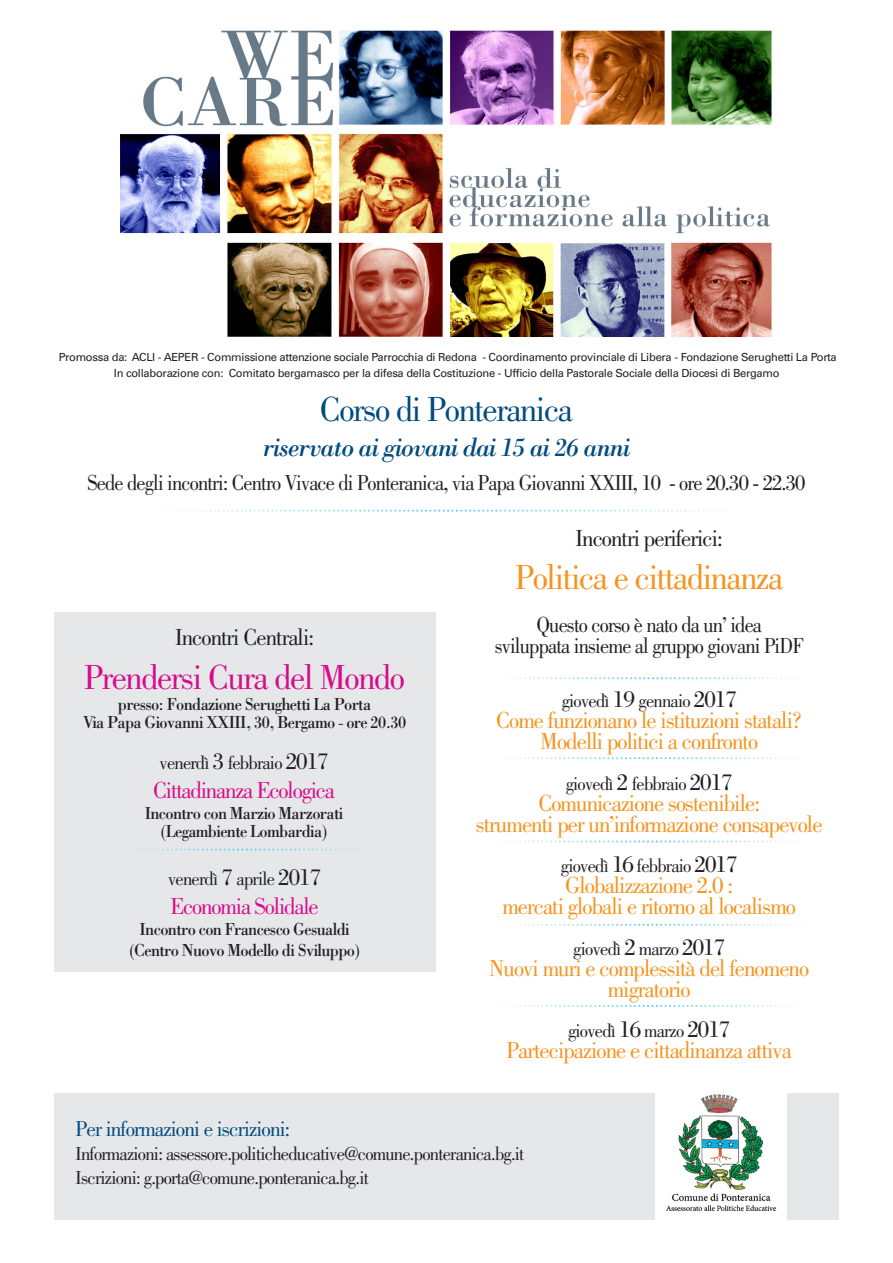
<style>
.page{position:relative;width:893px;height:1263px;background:#fff}
.page>*{position:absolute;margin:0;border:0;box-sizing:border-box;transform-origin:0 0}
.t1{font:36px "Bodoni Std";letter-spacing:-.04em;color:#f7931d;scale:.95 1}
.t2{font:36px "Bodoni Std";letter-spacing:-.04em;color:#d70c8c;scale:.95 1}
.t3{font:36px "Bodoni Std";letter-spacing:-.04em;color:#014b7e;scale:.95 1}
.t4{font:italic 27px "Bodoni Std";letter-spacing:-.04em;color:#014b7e;scale:.95 1}
.t5{font:24px "Bodoni Std";letter-spacing:-.04em;color:#f7931d;scale:.95 1}
.t6{font:24px "Bodoni Std";letter-spacing:-.05em;color:#d70c8c;scale:.95 1}
.t7{font:24px "Bodoni Std";letter-spacing:-.04em;color:#231f20;scale:.95 1}
.t8{font:22.5px "Bodoni Std";letter-spacing:-.04em;color:#231f20;scale:.91 1}
.t9{font:22.35px "Bodoni Std";letter-spacing:-.04em;color:#014b7e;scale:.95 1}
.t10{font:19.5px "Bodoni Std";letter-spacing:-.04em;color:#231f20;scale:.95 1}
.t11{font:18px "Bodoni Std";letter-spacing:-.04em;color:#231f20;scale:.91 1}
.t12{font:11.1px "Univers LT Std";letter-spacing:-.025em;color:#231f20}
.s1{font-size:24px}
</style>
<div class="page">
<div style="left:55px;top:1093px;width:784px;height:127px;background:#e6e7e9"></div>
<img style="left:120px;top:30px;width:652px;height:308px">
<svg style="left:507px;top:677px;width:288px;height:2px"></svg>
<div style="left:54px;top:612px;width:381px;height:360px;background:#e6e7e9"></div>
<svg style="left:132px;top:848px;width:230px;height:3px"></svg>
<svg style="left:507px;top:757px;width:287px;height:2px"></svg>
<svg style="left:507px;top:924px;width:287px;height:2px"></svg>
<svg style="left:507px;top:1005px;width:287px;height:2px"></svg>
<img style="left:656px;top:1093px;width:130px;height:127px">
<svg style="left:171px;top:510px;width:555px;height:2px"></svg>
<svg style="left:506px;top:840px;width:288px;height:2px"></svg>
<p class="t12" style="left:59px;top:350px;width:779px">Promossa da: ACLI - AEPER - Commissione attenzione sociale Parrocchia di Redona - Coordinamento provinciale di Libera - Fondazione Serughetti La Porta</p>
<p class="t12" style="left:114px;top:367px;width:667px">In collaborazione con: Comitato bergamasco per la difesa della Costituzione - Ufficio della Pastorale Sociale della Diocesi di Bergamo</p>
<p class="t3" style="left:320px;top:389px;width:268px">Corso di Ponteranica</p>
<p class="t4" style="left:263px;top:430px;width:388px">riservato ai giovani dai 15 ai 26 anni</p>
<p class="t8" style="left:87px;top:470px;width:790px">Sede degli incontri: Centro Vivace di Ponteranica, via Papa Giovanni XXIII, 10 - ore 20.30 - 22.30</p>
<p class="t7" style="left:576px;top:524px;width:157px">Incontri periferici:</p>
<p class="t1" style="left:515px;top:557px;width:284px">Politica e cittadinanza</p>
<p class="t8" style="left:536px;top:612px;width:249px">Questo corso è nato da un’ idea</p>
<p class="t8" style="left:495px;top:633px;width:341px">sviluppata insieme al gruppo giovani PiDF</p>
<p class="t10" style="left:562px;top:690px;width:186px">giovedì <span class="s1">19</span> gennaio <span class="s1">2017</span></p>
<p class="t5" style="left:496px;top:707px;width:324px">Come funzionano le istituzioni statali?</p>
<p class="t5" style="left:540px;top:728px;width:231px">Modelli politici a confronto</p>
<p class="t10" style="left:566px;top:773px;width:177px">giovedì <span class="s1">2</span> febbraio <span class="s1">2017</span></p>
<p class="t5" style="left:538px;top:790px;width:235px">Comunicazione sostenibile:</p>
<p class="t5" style="left:476px;top:811px;width:366px">strumenti per un’informazione consapevole</p>
<p class="t10" style="left:561px;top:855px;width:187px">giovedì <span class="s1">16</span> febbraio <span class="s1">2017</span></p>
<p class="t5" style="left:565px;top:872px;width:178px">Globalizzazione 2.0 :</p>
<p class="t5" style="left:502px;top:893px;width:311px">mercati globali e ritorno al localismo</p>
<p class="t10" style="left:573px;top:938px;width:161px">giovedì <span class="s1">2</span> marzo <span class="s1">2017</span></p>
<p class="t5" style="left:489px;top:955px;width:338px">Nuovi muri e complessità del fenomeno</p>
<p class="t5" style="left:608px;top:976px;width:89px">migratorio</p>
<p class="t10" style="left:568px;top:1020px;width:172px">giovedì <span class="s1">16</span> marzo <span class="s1">2017</span></p>
<p class="t5" style="left:507px;top:1037px;width:302px">Partecipazione e cittadinanza attiva</p>
<p class="t7" style="left:175px;top:624px;width:148px">Incontri Centrali:</p>
<p class="t2" style="left:84px;top:657px;width:339px">Prendersi Cura del Mondo</p>
<p class="t11" style="left:118px;top:693px;width:280px">presso: Fondazione Serughetti La Porta</p>
<p class="t11" style="left:83px;top:711px;width:357px">Via Papa Giovanni XXIII, 30, Bergamo - ore 20.30</p>
<p class="t10" style="left:160px;top:752px;width:179px">venerdì <span class="s1">3</span> febbraio <span class="s1">2017</span></p>
<p class="t6" style="left:153px;top:777px;width:193px">Cittadinanza Ecologica</p>
<p class="t11" style="left:145px;top:802px;width:220px">Incontro con Marzio Marzorati</p>
<p class="t11" style="left:161px;top:820px;width:184px">(Legambiente Lombardia)</p>
<p class="t10" style="left:168px;top:868px;width:163px">venerdì <span class="s1">7</span> aprile <span class="s1">2017</span></p>
<p class="t6" style="left:170px;top:893px;width:158px">Economia Solidale</p>
<p class="t11" style="left:140px;top:918px;width:232px">Incontro con Francesco Gesualdi</p>
<p class="t11" style="left:129px;top:939px;width:255px">(Centro Nuovo Modello di Sviluppo)</p>
<p class="t9" style="left:76px;top:1116px;width:227px">Per informazioni e iscrizioni:</p>
<p class="t10" style="left:76px;top:1142px;width:474px">Informazioni: assessore.politicheducative@comune.ponteranica.bg.it</p>
<p class="t10" style="left:76px;top:1166px;width:310px">Iscrizioni: g.porta@comune.ponteranica.bg.it</p>
</div>
